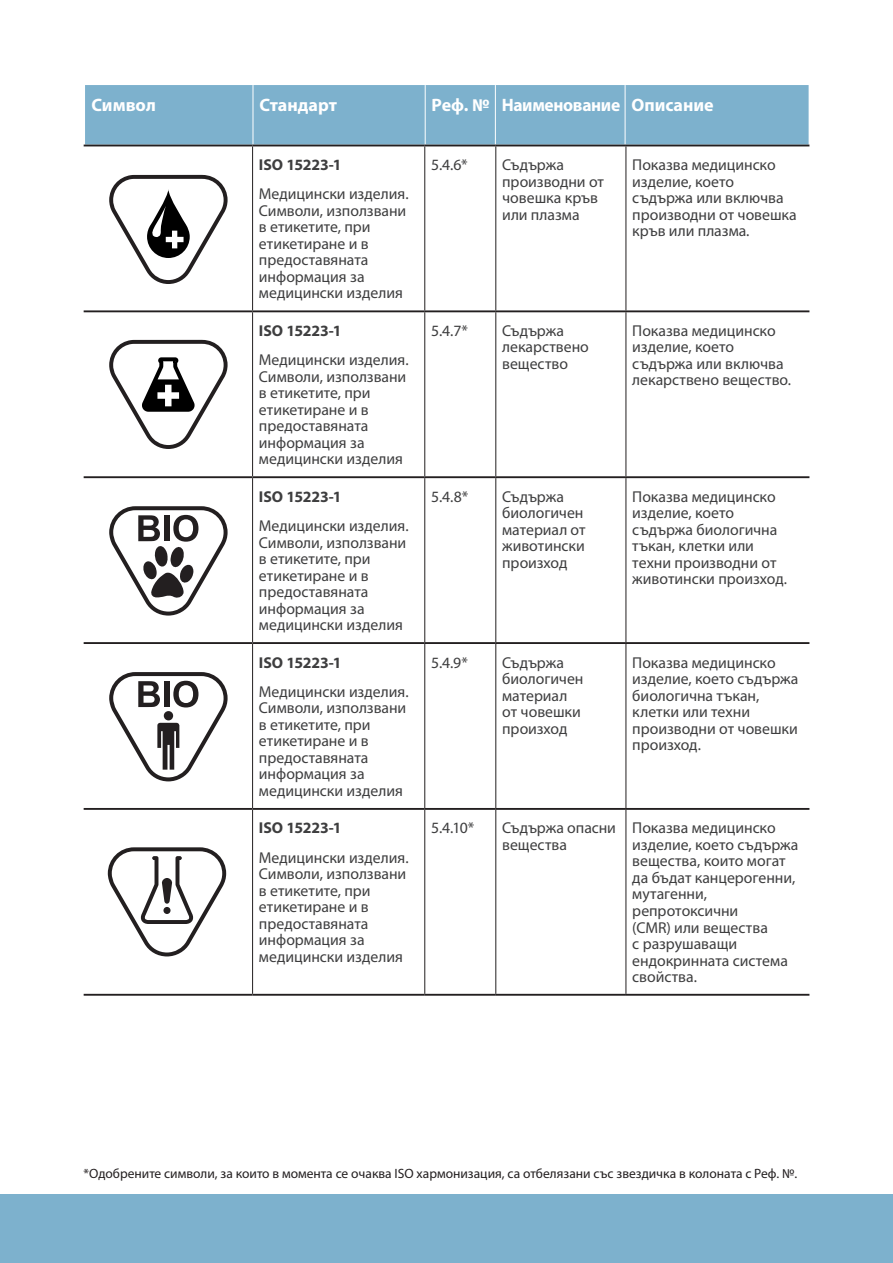
<style>
.page{position:relative;width:893px;height:1263px;background:#fff}
.page>*{position:absolute;margin:0;border:0;box-sizing:border-box;transform-origin:0 0}
.t1{font:700 18px "Myriad Pro";color:#fff}
.Table_copy{font:15.75px/16.5px "Myriad Pro";color:#3e3e3f}
.Table_copy-2{font:700 15.75px "Myriad Pro";letter-spacing:-.005em;color:#3e3e3f}
.IFU_TEXT{font:13.5px "Myriad Pro";color:#231f20}
</style>
<div class="page">
<div style="left:85px;top:85px;width:724px;height:60px;background:#7db1cd"></div>
<hr style="left:253px;top:85px;width:1px;height:60px;background:#fff">
<hr style="left:425px;top:85px;width:1px;height:60px;background:#fff">
<hr style="left:495px;top:85px;width:1px;height:60px;background:#fff">
<hr style="left:625px;top:85px;width:1px;height:60px;background:#fff">
<div style="left:0;top:1194px;width:893px;height:69px;background:#7db1cd"></div>
<svg style="left:109px;top:175px;width:119px;height:109px"></svg>
<svg style="left:109px;top:340px;width:119px;height:109px"></svg>
<svg style="left:109px;top:506px;width:119px;height:109px"></svg>
<svg style="left:109px;top:672px;width:119px;height:109px"></svg>
<div style="left:164px;top:711px;width:9px;height:9px;background:#231f20;border-radius:50%"></div>
<svg style="left:108px;top:847px;width:118px;height:109px"></svg>
<hr style="left:252px;top:146px;width:1px;height:164px;background:#231f20">
<hr style="left:424px;top:146px;width:1px;height:164px;background:#231f20">
<hr style="left:495px;top:146px;width:1px;height:164px;background:#231f20">
<hr style="left:626px;top:146px;width:1px;height:164px;background:#231f20">
<hr style="left:252px;top:312px;width:1px;height:164px;background:#231f20">
<hr style="left:424px;top:312px;width:1px;height:164px;background:#231f20">
<hr style="left:495px;top:312px;width:1px;height:164px;background:#231f20">
<hr style="left:626px;top:312px;width:1px;height:164px;background:#231f20">
<hr style="left:252px;top:478px;width:1px;height:164px;background:#231f20">
<hr style="left:424px;top:478px;width:1px;height:164px;background:#231f20">
<hr style="left:495px;top:478px;width:1px;height:164px;background:#231f20">
<hr style="left:626px;top:478px;width:1px;height:164px;background:#231f20">
<hr style="left:252px;top:644px;width:1px;height:164px;background:#231f20">
<hr style="left:424px;top:644px;width:1px;height:164px;background:#231f20">
<hr style="left:495px;top:644px;width:1px;height:164px;background:#231f20">
<hr style="left:626px;top:644px;width:1px;height:164px;background:#231f20">
<hr style="left:252px;top:810px;width:1px;height:184px;background:#231f20">
<hr style="left:424px;top:810px;width:1px;height:184px;background:#231f20">
<hr style="left:495px;top:810px;width:1px;height:184px;background:#231f20">
<hr style="left:626px;top:810px;width:1px;height:184px;background:#231f20">
<hr style="left:84px;top:145px;width:169px;height:1px;background:#231f20">
<hr style="left:253px;top:145px;width:172px;height:1px;background:#231f20">
<hr style="left:425px;top:145px;width:71px;height:1px;background:#231f20">
<hr style="left:496px;top:145px;width:130px;height:1px;background:#231f20">
<hr style="left:626px;top:145px;width:183px;height:1px;background:#231f20">
<hr style="left:84px;top:310px;width:169px;height:2px;background:#231f20">
<hr style="left:253px;top:310px;width:172px;height:2px;background:#231f20">
<hr style="left:425px;top:310px;width:71px;height:2px;background:#231f20">
<hr style="left:496px;top:310px;width:130px;height:2px;background:#231f20">
<hr style="left:626px;top:310px;width:183px;height:2px;background:#231f20">
<hr style="left:84px;top:476px;width:169px;height:2px;background:#231f20">
<hr style="left:253px;top:476px;width:172px;height:2px;background:#231f20">
<hr style="left:425px;top:476px;width:71px;height:2px;background:#231f20">
<hr style="left:496px;top:476px;width:130px;height:2px;background:#231f20">
<hr style="left:626px;top:476px;width:183px;height:2px;background:#231f20">
<hr style="left:84px;top:642px;width:169px;height:2px;background:#231f20">
<hr style="left:253px;top:642px;width:172px;height:2px;background:#231f20">
<hr style="left:425px;top:642px;width:71px;height:2px;background:#231f20">
<hr style="left:496px;top:642px;width:130px;height:2px;background:#231f20">
<hr style="left:626px;top:642px;width:183px;height:2px;background:#231f20">
<hr style="left:84px;top:808px;width:169px;height:2px;background:#231f20">
<hr style="left:253px;top:808px;width:172px;height:2px;background:#231f20">
<hr style="left:425px;top:808px;width:71px;height:2px;background:#231f20">
<hr style="left:496px;top:808px;width:130px;height:2px;background:#231f20">
<hr style="left:626px;top:808px;width:183px;height:2px;background:#231f20">
<hr style="left:84px;top:994px;width:169px;height:2px;background:#231f20">
<hr style="left:253px;top:994px;width:172px;height:2px;background:#231f20">
<hr style="left:425px;top:994px;width:71px;height:2px;background:#231f20">
<hr style="left:496px;top:994px;width:130px;height:2px;background:#231f20">
<hr style="left:626px;top:994px;width:183px;height:2px;background:#231f20">
<p class="t1" style="left:91px;top:93px;width:66px">Символ</p>
<p class="t1" style="left:259px;top:93px;width:79px">Стандарт</p>
<p class="t1" style="left:432px;top:93px;width:284px">Реф. № Наименование Описание</p>
<p class="Table_copy-2" style="left:259px;top:154px;width:84px">ISO 15223-1</p>
<p class="Table_copy" style="left:259px;top:186px;width:151px">Медицински изделия.<br>Символи, използвани в етикетите, при етикетиране и в предоставяната информация за медицински изделия</p>
<p class="Table_copy-2" style="left:259px;top:320px;width:84px">ISO 15223-1</p>
<p class="Table_copy" style="left:259px;top:351px;width:151px">Медицински изделия.<br>Символи, използвани в етикетите, при етикетиране и в предоставяната информация за медицински изделия</p>
<p class="Table_copy-2" style="left:259px;top:486px;width:84px">ISO 15223-1</p>
<p class="Table_copy" style="left:259px;top:517px;width:151px">Медицински изделия.<br>Символи, използвани в етикетите, при етикетиране и в предоставяната информация за медицински изделия</p>
<p class="Table_copy-2" style="left:259px;top:652px;width:84px">ISO 15223-1</p>
<p class="Table_copy" style="left:259px;top:683px;width:151px">Медицински изделия.<br>Символи, използвани в етикетите, при етикетиране и в предоставяната информация за медицински изделия</p>
<p class="Table_copy-2" style="left:259px;top:818px;width:84px">ISO 15223-1</p>
<p class="Table_copy" style="left:259px;top:849px;width:151px">Медицински изделия.<br>Символи, използвани в етикетите, при етикетиране и в предоставяната информация за медицински изделия</p>
<p class="Table_copy" style="left:431px;top:156px;width:38px">5.4.6*</p>
<p class="Table_copy" style="left:502px;top:156px;width:103px">Съдържа производни от човешка кръв или плазма</p>
<p class="Table_copy" style="left:632px;top:156px;width:166px">Показва медицинско изделие, което съдържа или включва производни от човешка кръв или плазма.</p>
<p class="Table_copy" style="left:431px;top:322px;width:38px">5.4.7*</p>
<p class="Table_copy" style="left:502px;top:322px;width:88px">Съдържа лекарствено вещество</p>
<p class="Table_copy" style="left:632px;top:322px;width:160px">Показва медицинско изделие, което съдържа или включва лекарствено вещество.</p>
<p class="Table_copy" style="left:431px;top:488px;width:39px">5.4.8*</p>
<p class="Table_copy" style="left:502px;top:488px;width:85px">Съдържа биологичен материал от животински произход</p>
<p class="Table_copy" style="left:632px;top:488px;width:156px">Показва медицинско изделие, което съдържа биологична тъкан, клетки или техни производни от животински произход.</p>
<p class="Table_copy" style="left:431px;top:654px;width:38px">5.4.9*</p>
<p class="Table_copy" style="left:502px;top:654px;width:83px">Съдържа биологичен материал от човешки произход</p>
<p class="Table_copy" style="left:632px;top:654px;width:168px">Показва медицинско изделие, което съдържа биологична тъкан, клетки или техни производни от човешки произход.</p>
<p class="Table_copy" style="left:431px;top:820px;width:45px">5.4.10*</p>
<p class="Table_copy" style="left:502px;top:820px;width:115px">Съдържа опасни вещества</p>
<p class="Table_copy" style="left:632px;top:820px;width:168px">Показва медицинско изделие, което съдържа вещества, които могат да бъдат канцерогенни, мутагенни, репротоксични<br>(CMR) или вещества<br>с разрушаващи ендокринната система свойства.</p>
<p class="IFU_TEXT" style="left:84px;top:1165px;width:715px">*Одобрените символи, за които в момента се очаква ISO хармонизация, са отбелязани със звездичка в колоната с Реф. №.</p>
</div>
